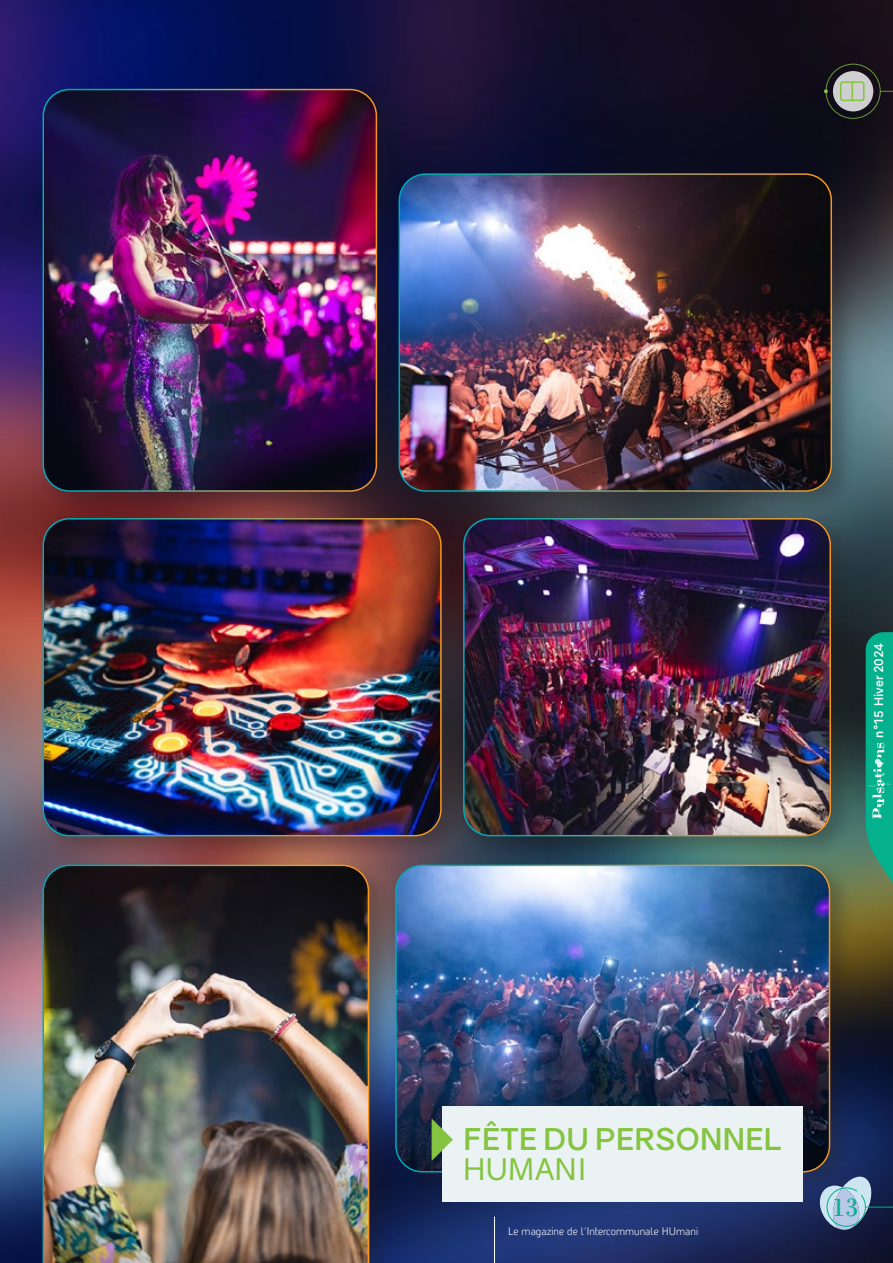
<style>
.page{position:relative;width:893px;height:1263px;background:#fff}
.page>*{position:absolute;margin:0;border:0;box-sizing:border-box;transform-origin:0 0}
.t1{font:700 30px/30px "Gravity";letter-spacing:.01em;color:#84c440}
.t2{font:27px "Bodoni";color:#05b08c}
.t3{font:700 12px "Gravity";color:#fff}
.t4{font:10.5px "Antagometrica BT Light";color:#fff}
.s1{font-family:"Arial Narrow";font-weight:400;font-size:60px}
.s2{font-weight:400}
</style>
<div class="page">
<img style="left:0;top:0;width:893px;height:1263px">
<div style="left:38px;top:82px;width:363px;height:432px;background:#231f20;opacity:.3"></div>
<img style="left:43px;top:90px;width:333px;height:401px">
<div style="left:43px;top:89px;width:334px;height:403px;border:2px solid #fff;border-radius:26px"></div>
<div style="left:826px;top:64px;width:55px;height:55px;border:1px solid #84c440;border-radius:50%"></div>
<svg style="left:833px;top:71px;width:40px;height:40px"></svg>
<svg style="left:824px;top:89px;width:4px;height:4px"></svg>
<div style="left:840px;top:81px;width:24px;height:20px;border:2px solid #84c440;border-radius:2px"></div>
<svg style="left:851px;top:82px;width:2px;height:19px"></svg>
<svg style="left:880px;top:91px;width:13px;height:1px"></svg>
<div style="left:38px;top:858px;width:356px;height:405px;background:#231f20;opacity:.3"></div>
<img style="left:43px;top:865px;width:326px;height:398px">
<div style="left:391px;top:858px;width:463px;height:336px;background:#231f20;opacity:.3"></div>
<img style="left:396px;top:865px;width:433px;height:307px">
<div style="left:395px;top:865px;width:435px;height:307px;border:2px solid #fff;border-radius:26px"></div>
<div style="left:38px;top:511px;width:428px;height:347px;background:#231f20;opacity:.3"></div>
<img style="left:43px;top:519px;width:398px;height:317px">
<div style="left:43px;top:518px;width:399px;height:318px;border:2px solid #fff;border-radius:26px"></div>
<div style="left:442px;top:1106px;width:361px;height:95px;background:#ebf2f3"></div>
<div style="left:459px;top:511px;width:396px;height:347px;background:#231f20;opacity:.3"></div>
<img style="left:464px;top:519px;width:366px;height:317px">
<div style="left:463px;top:518px;width:368px;height:318px;border:2px solid #fff;border-radius:26px"></div>
<div style="left:394px;top:167px;width:462px;height:346px;background:#231f20;opacity:.3"></div>
<img style="left:399px;top:174px;width:432px;height:317px">
<div style="left:399px;top:173px;width:433px;height:319px;border:2px solid #fff;border-radius:26px"></div>
<svg style="left:866px;top:632px;width:27px;height:289px;background:#24a680"></svg>
<hr style="left:494px;top:1216px;width:1px;height:47px;background:#fff">
<svg style="left:818px;top:1176px;width:75px;height:54px;background:#637896"></svg>
<p class="t3" style="left:871px;top:738px;width:96px;rotate:-90deg">n°15 Hiver 2024</p>
<p class="t1" style="left:464px;top:1124px;width:320px;text-indent:-32px"><span class="s1">►</span>FÊTE DU PERSONNEL<br><span class="s2">HUMANI</span></p>
<p class="t4" style="left:508px;top:1225px;width:191px">Le magazine de l’Intercommunale HUmani</p>
<p class="t2" style="left:832px;top:1191px;width:28px">13</p>
</div>
